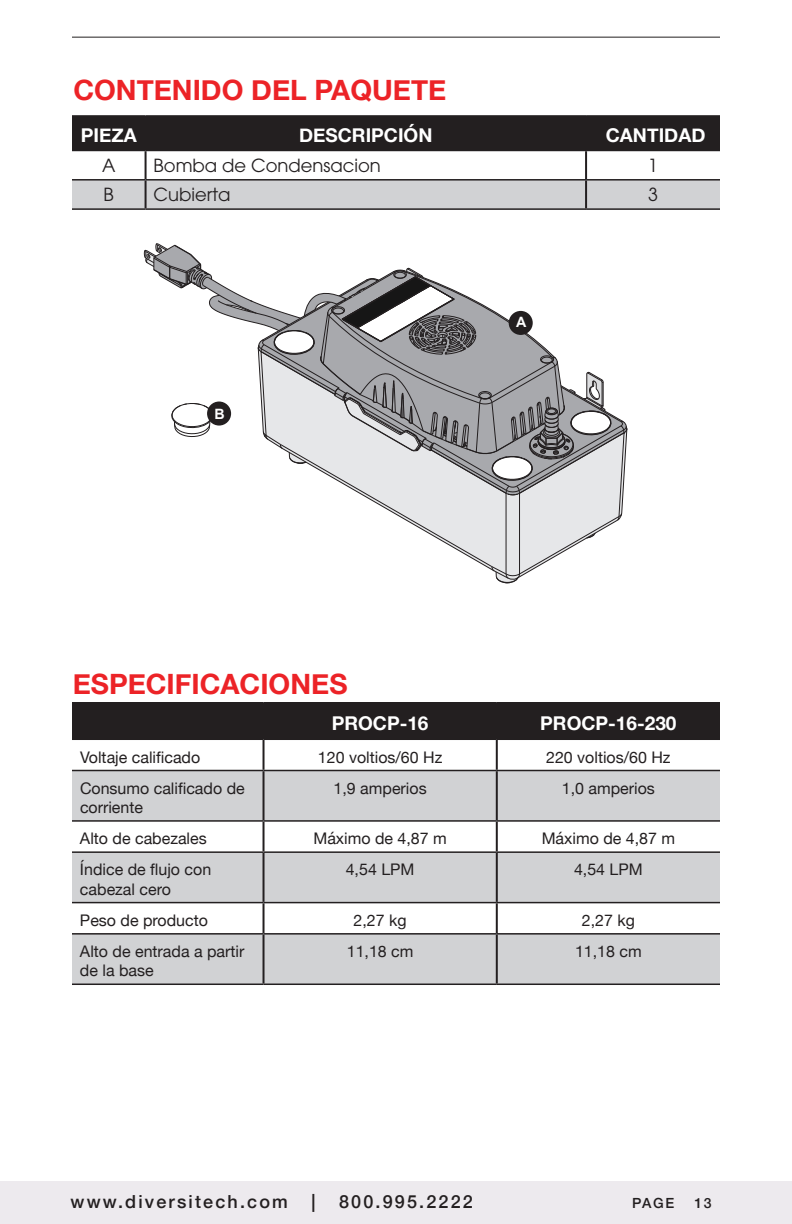
<style>
.page{position:relative;width:792px;height:1224px;background:#fff}
.page>*{position:absolute;margin:0;border:0;box-sizing:border-box;transform-origin:0 0}
.t1{font:700 28px "Helvetica Neue";color:#ec2327}
.t2{font:700 19px "Helvetica Neue";color:#fff}
.t3{font:500 18px "Helvetica Neue";letter-spacing:.12em;color:#231f20}
.t4{font:18px "ITC Avant Garde Std";color:#231f20}
.t5{font:16px/19.2px "Helvetica Neue";color:#231f20}
.t6{font:700 14.2px "Arial";color:#fff}
.t7{font:500 14px "Helvetica Neue";letter-spacing:.12em;color:#231f20}
</style>
<div class="page">
<div style="left:0;top:1182px;width:792px;height:42px;background:#edeaee"></div>
<hr style="left:72px;top:37px;width:648px;height:1px;background:#231f20">
<svg style="left:143px;top:243px;width:485px;height:341px"></svg>
<div style="left:509px;top:311px;width:24px;height:24px;background:#231f20;border-radius:50%"></div>
<div style="left:207px;top:402px;width:24px;height:24px;background:#231f20;border-radius:50%"></div>
<div style="left:72px;top:117px;width:648px;height:33px;background:#231f20"></div>
<div style="left:72px;top:181px;width:648px;height:27px;background:#d1d2d4"></div>
<hr style="left:145px;top:117px;width:2px;height:33px;background:#231f20">
<hr style="left:585px;top:117px;width:2px;height:33px;background:#231f20">
<hr style="left:145px;top:151px;width:2px;height:28px;background:#231f20">
<hr style="left:585px;top:151px;width:2px;height:28px;background:#231f20">
<hr style="left:145px;top:181px;width:2px;height:27px;background:#231f20">
<hr style="left:585px;top:181px;width:2px;height:27px;background:#231f20">
<hr style="left:72px;top:115px;width:74px;height:2px;background:#231f20">
<hr style="left:146px;top:115px;width:440px;height:2px;background:#231f20">
<hr style="left:586px;top:115px;width:134px;height:2px;background:#231f20">
<hr style="left:72px;top:150px;width:74px;height:1px;background:#231f20">
<hr style="left:146px;top:150px;width:440px;height:1px;background:#231f20">
<hr style="left:586px;top:150px;width:134px;height:1px;background:#231f20">
<hr style="left:72px;top:179px;width:74px;height:2px;background:#231f20">
<hr style="left:146px;top:179px;width:440px;height:2px;background:#231f20">
<hr style="left:586px;top:179px;width:134px;height:2px;background:#231f20">
<hr style="left:72px;top:208px;width:74px;height:2px;background:#231f20">
<hr style="left:146px;top:208px;width:440px;height:2px;background:#231f20">
<hr style="left:586px;top:208px;width:134px;height:2px;background:#231f20">
<div style="left:72px;top:704px;width:648px;height:35px;background:#231f20"></div>
<div style="left:72px;top:771px;width:648px;height:49px;background:#d1d2d4"></div>
<svg style="left:72px;top:822px;width:648px;height:111px"></svg>
<div style="left:72px;top:935px;width:648px;height:49px;background:#d1d2d4"></div>
<hr style="left:263px;top:704px;width:2px;height:35px;background:#231f20">
<hr style="left:496px;top:704px;width:2px;height:35px;background:#231f20">
<hr style="left:263px;top:740px;width:2px;height:30px;background:#231f20">
<hr style="left:496px;top:740px;width:2px;height:30px;background:#231f20">
<hr style="left:263px;top:771px;width:2px;height:49px;background:#231f20">
<hr style="left:496px;top:771px;width:2px;height:49px;background:#231f20">
<hr style="left:263px;top:822px;width:2px;height:29px;background:#231f20">
<hr style="left:496px;top:822px;width:2px;height:29px;background:#231f20">
<hr style="left:263px;top:853px;width:2px;height:49px;background:#231f20">
<hr style="left:496px;top:853px;width:2px;height:49px;background:#231f20">
<hr style="left:263px;top:903px;width:2px;height:30px;background:#231f20">
<hr style="left:496px;top:903px;width:2px;height:30px;background:#231f20">
<hr style="left:263px;top:935px;width:2px;height:49px;background:#231f20">
<hr style="left:496px;top:935px;width:2px;height:49px;background:#231f20">
<hr style="left:72px;top:702px;width:192px;height:2px;background:#231f20">
<hr style="left:264px;top:702px;width:233px;height:2px;background:#231f20">
<hr style="left:497px;top:702px;width:223px;height:2px;background:#231f20">
<hr style="left:72px;top:739px;width:192px;height:1px;background:#231f20">
<hr style="left:264px;top:739px;width:233px;height:1px;background:#231f20">
<hr style="left:497px;top:739px;width:223px;height:1px;background:#231f20">
<hr style="left:72px;top:770px;width:192px;height:1px;background:#231f20">
<hr style="left:264px;top:770px;width:233px;height:1px;background:#231f20">
<hr style="left:497px;top:770px;width:223px;height:1px;background:#231f20">
<hr style="left:72px;top:820px;width:192px;height:2px;background:#231f20">
<hr style="left:264px;top:820px;width:233px;height:2px;background:#231f20">
<hr style="left:497px;top:820px;width:223px;height:2px;background:#231f20">
<hr style="left:72px;top:851px;width:192px;height:2px;background:#231f20">
<hr style="left:264px;top:851px;width:233px;height:2px;background:#231f20">
<hr style="left:497px;top:851px;width:223px;height:2px;background:#231f20">
<hr style="left:72px;top:902px;width:192px;height:1px;background:#231f20">
<hr style="left:264px;top:902px;width:233px;height:1px;background:#231f20">
<hr style="left:497px;top:902px;width:223px;height:1px;background:#231f20">
<hr style="left:72px;top:933px;width:192px;height:2px;background:#231f20">
<hr style="left:264px;top:933px;width:233px;height:2px;background:#231f20">
<hr style="left:497px;top:933px;width:223px;height:2px;background:#231f20">
<hr style="left:72px;top:984px;width:192px;height:1px;background:#231f20">
<hr style="left:264px;top:984px;width:233px;height:1px;background:#231f20">
<hr style="left:497px;top:984px;width:223px;height:1px;background:#231f20">
<p class="t1" style="left:73px;top:68px;width:374px">CONTENIDO DEL PAQUETE</p>
<p class="t2" style="left:81px;top:121px;width:57px">PIEZA</p>
<p class="t2" style="left:299px;top:121px;width:135px">DESCRIPCIÓN</p>
<p class="t2" style="left:606px;top:121px;width:101px">CANTIDAD</p>
<p class="t4" style="left:102px;top:154px;width:15px">A</p>
<p class="t4" style="left:154px;top:154px;width:229px">Bomba de Condensacion</p>
<p class="t4" style="left:648px;top:154px;width:11px">1</p>
<p class="t4" style="left:104px;top:183px;width:12px">B</p>
<p class="t4" style="left:154px;top:183px;width:78px">Cubierta</p>
<p class="t4" style="left:648px;top:183px;width:11px">3</p>
<p class="t6" style="left:215px;top:404px;width:12px">B</p>
<p class="t1" style="left:73px;top:662px;width:276px">ESPECIFICACIONES</p>
<p class="t6" style="left:516px;top:313px;width:12px">A</p>
<p class="t2" style="left:332px;top:709px;width:98px">PROCP-16</p>
<p class="t2" style="left:540px;top:709px;width:138px">PROCP-16-230</p>
<p class="t5" style="left:80px;top:748px;width:122px">Voltaje calificado</p>
<p class="t5" style="left:318px;top:748px;width:126px">120 voltios/60 Hz</p>
<p class="t5" style="left:546px;top:748px;width:126px">220 voltios/60 Hz</p>
<p class="t5" style="left:80px;top:779px;width:166px">Consumo calificado de corriente</p>
<p class="t5" style="left:334px;top:779px;width:95px">1,9 amperios</p>
<p class="t5" style="left:562px;top:779px;width:95px">1,0 amperios</p>
<p class="t5" style="left:80px;top:830px;width:128px">Alto de cabezales</p>
<p class="t5" style="left:313px;top:830px;width:135px">Máximo de 4,87 m</p>
<p class="t5" style="left:542px;top:830px;width:135px">Máximo de 4,87 m</p>
<p class="t5" style="left:80px;top:861px;width:133px">Índice de flujo con cabezal cero</p>
<p class="t5" style="left:346px;top:861px;width:70px">4,54 LPM</p>
<p class="t5" style="left:574px;top:861px;width:70px">4,54 LPM</p>
<p class="t5" style="left:80px;top:911px;width:130px">Peso de producto</p>
<p class="t5" style="left:354px;top:911px;width:55px">2,27 kg</p>
<p class="t5" style="left:582px;top:911px;width:55px">2,27 kg</p>
<p class="t5" style="left:80px;top:943px;width:166px">Alto de entrada a partir de la base</p>
<p class="t5" style="left:347px;top:943px;width:68px">11,18 cm</p>
<p class="t5" style="left:575px;top:943px;width:68px">11,18 cm</p>
<p class="t3" style="left:71px;top:1187px;width:219px">www.diversitech.com</p>
<p class="t3" style="left:312px;top:1187px;width:5px">|</p>
<p class="t3" style="left:339px;top:1187px;width:135px">800.995.2222</p>
<p class="t7" style="left:632px;top:1192px;width:44px">PAGE</p>
<p class="t7" style="left:694px;top:1192px;width:19px">13</p>
</div>
